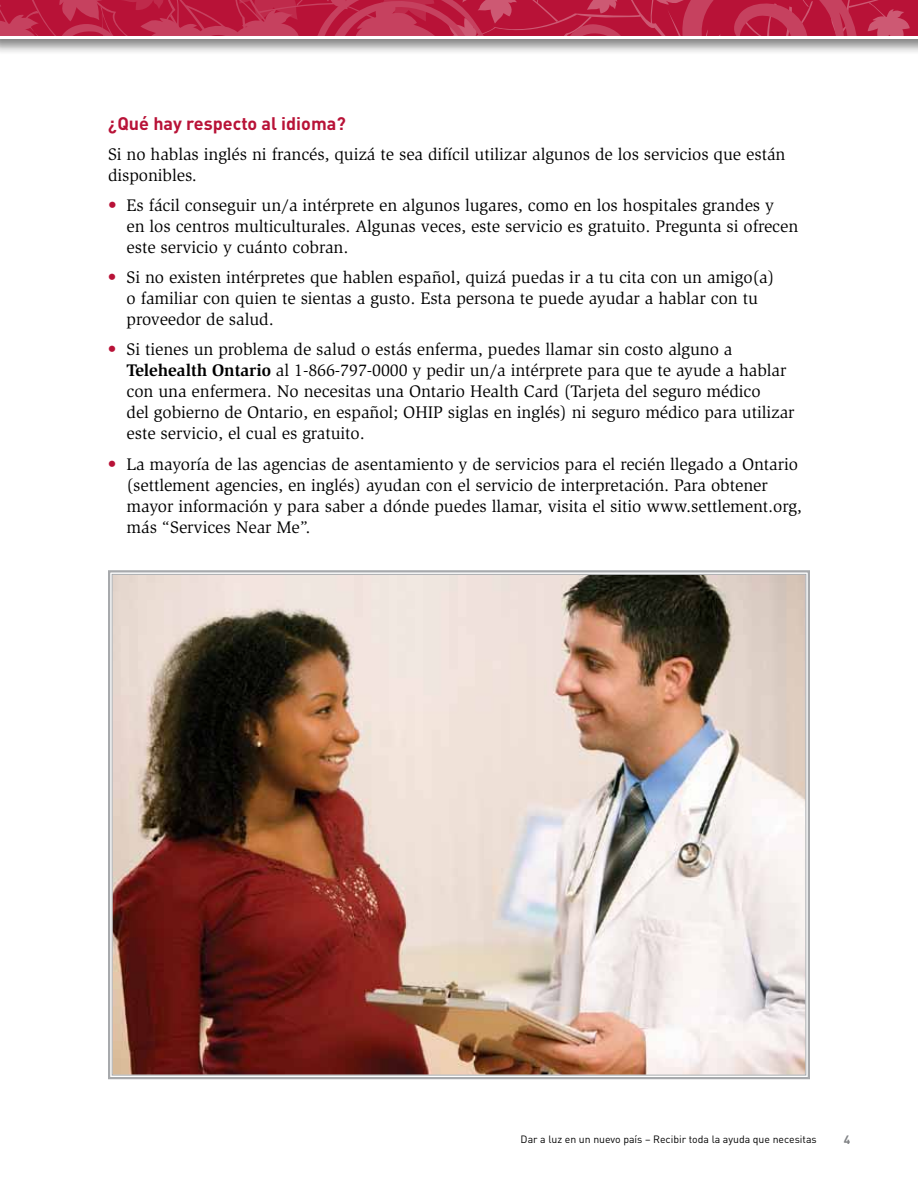
<style>
.page{position:relative;width:918px;height:1188px;background:#fff}
.page>*{position:absolute;margin:0;border:0;box-sizing:border-box;transform-origin:0 0}
.t1{font:700 18px "DIN";color:#b81237}
.t2{font:17.25px/21px "Slimbach";letter-spacing:-.005em;color:#000}
.t3{font:700 12px "DIN";color:#808285}
.t4{font:10.5px "DIN";color:#000}
.s1{color:#b81237}
.s2{font-weight:700}
</style>
<div class="page">
<img style="left:108px;top:570px;width:702px;height:510px">
<div style="left:0;top:0;width:918px;height:56px;background:#000;opacity:.5"></div>
<svg style="left:0;top:0;width:918px;height:36px;background:#bd2647"></svg>
<hr style="left:0;top:36px;width:918px;height:3px;background:#fff">
<p class="t1" style="left:108px;top:111px;width:239px">¿Qué hay respecto al idioma?</p>
<p class="t2" style="left:108px;top:144px;width:679px">Si no hablas inglés ni francés, quizá te sea difícil utilizar algunos de los servicios que están disponibles.</p>
<p class="t2" style="left:127px;top:195px;width:673px;text-indent:-19px"><span class="s1">•</span> Es fácil conseguir un/a intérprete en algunos lugares, como en los hospitales grandes y<br>en los centros multiculturales. Algunas veces, este servicio es gratuito. Pregunta si ofrecen este servicio y cuánto cobran.</p>
<p class="t2" style="left:127px;top:267px;width:649px;text-indent:-19px"><span class="s1">•</span> Si no existen intérpretes que hablen español, quizá puedas ir a tu cita con un amigo(a) o familiar con quien te sientas a gusto. Esta persona te puede ayudar a hablar con tu proveedor de salud.</p>
<p class="t2" style="left:127px;top:339px;width:670px;text-indent:-19px"><span class="s1">•</span> Si tienes un problema de salud o estás enferma, puedes llamar sin costo alguno a <span class="s2">Telehealth Ontario</span> al 1-866-797-0000 y pedir un/a intérprete para que te ayude a hablar con una enfermera. No necesitas una Ontario Health Card (Tarjeta del seguro médico<br>del gobierno de Ontario, en español; OHIP siglas en inglés) ni seguro médico para utilizar este servicio, el cual es gratuito.</p>
<p class="t2" style="left:127px;top:453px;width:677px;text-indent:-19px"><span class="s1">•</span> La mayoría de las agencias de asentamiento y de servicios para el recién llegado a Ontario (settlement agencies, en inglés) ayudan con el servicio de interpretación. Para obtener mayor información y para saber a dónde puedes llamar, visita el sitio www.settlement.org, más “Services Near Me”.</p>
<p class="t4" style="left:521px;top:1132px;width:298px">Dar a luz en un nuevo país – Recibir toda la ayuda que necesitas</p>
<p class="t3" style="left:844px;top:1132px;width:8px">4</p>
</div>
